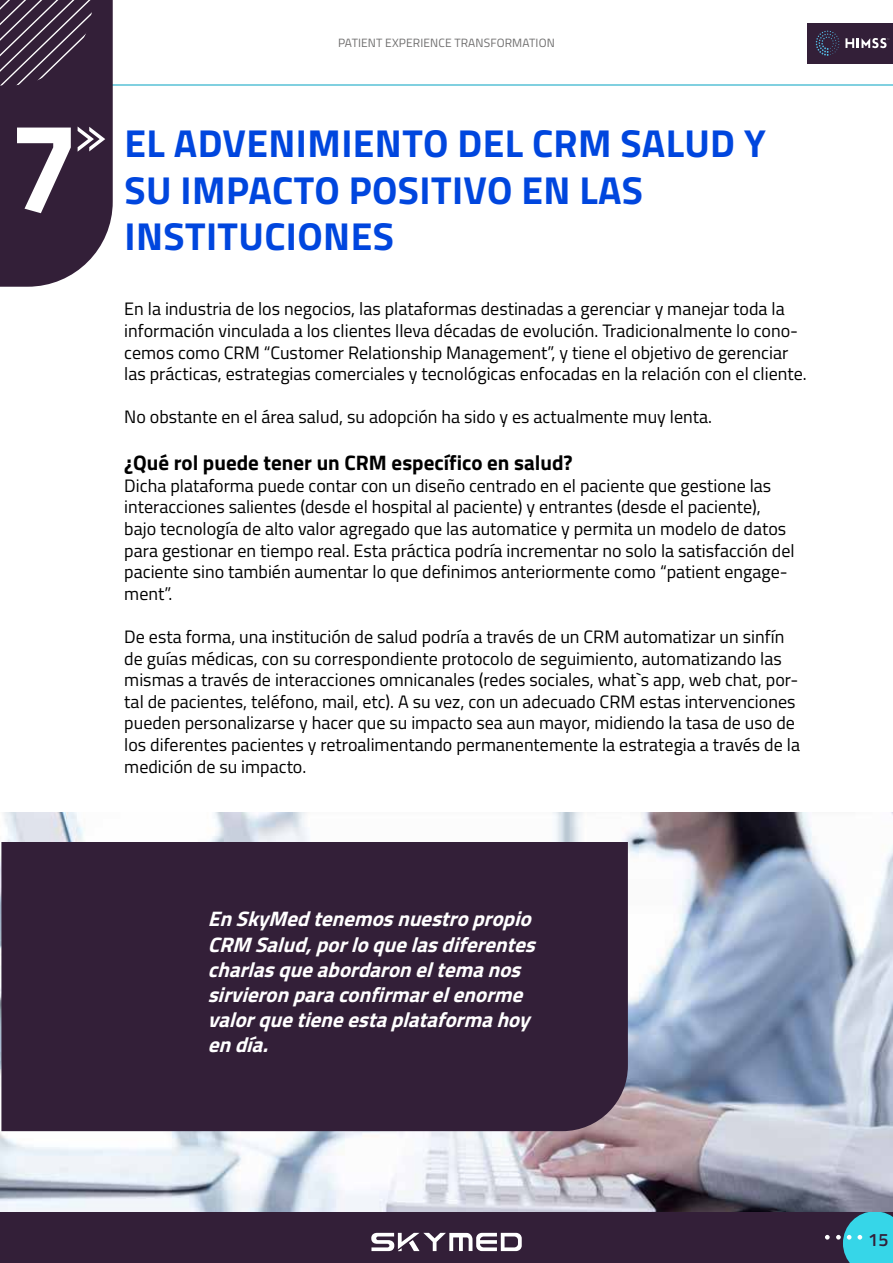
<style>
.page{position:relative;width:893px;height:1263px;background:#fff}
.page>*{position:absolute;margin:0;border:0;box-sizing:border-box;transform-origin:0 0}
.t1{font:700 127.5px "Titillium Web";color:#fff}
.t2{font:700 39px/46.8px "Titillium Web";letter-spacing:.01em;color:#0046de}
.t3{font:italic 700 21px/25.2px "Titillium Web";color:#fff}
.t4{font:700 21px "Titillium Web";color:#000}
.t5{font:18px/21.6px "Titillium Web";color:#000}
.t6{font:600 18px "Titillium Web";color:#331f38}
.t7{font:12px "Titillium Web";letter-spacing:.01em;color:#706f6f}
</style>
<div class="page">
<div style="left:808px;top:23px;width:85px;height:40px;background:#331f38"></div>
<hr style="left:0;top:84px;width:893px;height:2px;background:#5ac2d7">
<div style="left:0;top:1211px;width:893px;height:52px;background:#331f38"></div>
<svg style="left:371px;top:1233px;width:151px;height:18px"></svg>
<svg style="left:836px;top:1211px;width:57px;height:52px"></svg>
<svg style="left:825px;top:1235px;width:5px;height:4px"></svg>
<svg style="left:816px;top:31px;width:23px;height:25px"></svg>
<svg style="left:845px;top:38px;width:44px;height:10px"></svg>
<img style="left:0;top:812px;width:893px;height:399px">
<div style="left:1px;top:842px;width:627px;height:289px;background:#331f38"></div>
<svg style="left:0;top:0;width:113px;height:287px"></svg>
<h1 class="t1" style="left:8px;top:70px;width:73px">7</h1>
<p class="t7" style="left:338px;top:34px;width:218px">PATIENT EXPERIENCE TRANSFORMATION</p>
<h2 class="t2" style="left:125px;top:118px;width:643px">EL ADVENIMIENTO DEL CRM SALUD Y<br>SU IMPACTO POSITIVO EN LAS<br>INSTITUCIONES</h2>
<p class="t5" style="left:124px;top:297px;width:684px">En la industria de los negocios, las plataformas destinadas a gerenciar y manejar toda la información vinculada a los clientes lleva décadas de evolución. Tradicionalmente lo cono&shy;cemos como CRM “Customer Relationship Management”, y tiene el objetivo de gerenciar las prácticas, estrategias comerciales y tecnológicas enfocadas en la relación con el cliente.</p>
<p class="t5" style="left:124px;top:405px;width:589px">No obstante en el área salud, su adopción ha sido y es actualmente muy lenta.</p>
<p class="t4" style="left:124px;top:447px;width:450px">¿Qué rol puede tener un CRM específico en salud?</p>
<p class="t5" style="left:124px;top:474px;width:672px">Dicha plataforma puede contar con un diseño centrado en el paciente que gestione las interacciones salientes (desde el hospital al paciente) y entrantes (desde el paciente), bajo tecnología de alto valor agregado que las automatice y permita un modelo de datos para gestionar en tiempo real. Esta práctica podría incrementar no solo la satisfacción del paciente sino también aumentar lo que definimos anteriormente como “patient engage&shy;ment”.</p>
<p class="t5" style="left:124px;top:625px;width:677px">De esta forma, una institución de salud podría a través de un CRM automatizar un sinfín de guías médicas, con su correspondiente protocolo de seguimiento, automatizando las mismas a través de interacciones omnicanales (redes sociales, what`s app, web chat, por&shy;tal de pacientes, teléfono, mail, etc). A su vez, con un adecuado CRM estas intervenciones pueden personalizarse y hacer que su impacto sea aun mayor, midiendo la tasa de uso de los diferentes pacientes y retroalimentando permanentemente la estrategia a través de la medición de su impacto.</p>
<p class="t3" style="left:208px;top:905px;width:337px">EnSkyMedtenemosnuestropropio<br>CRM Salud,porloquelasdiferentes charlasqueabordaroneltemanos sirvieronparaconfirmarelenorme valorquetieneestaplataformahoy endía.</p>
<p class="t6" style="left:868px;top:1226px;width:22px">15</p>
</div>
